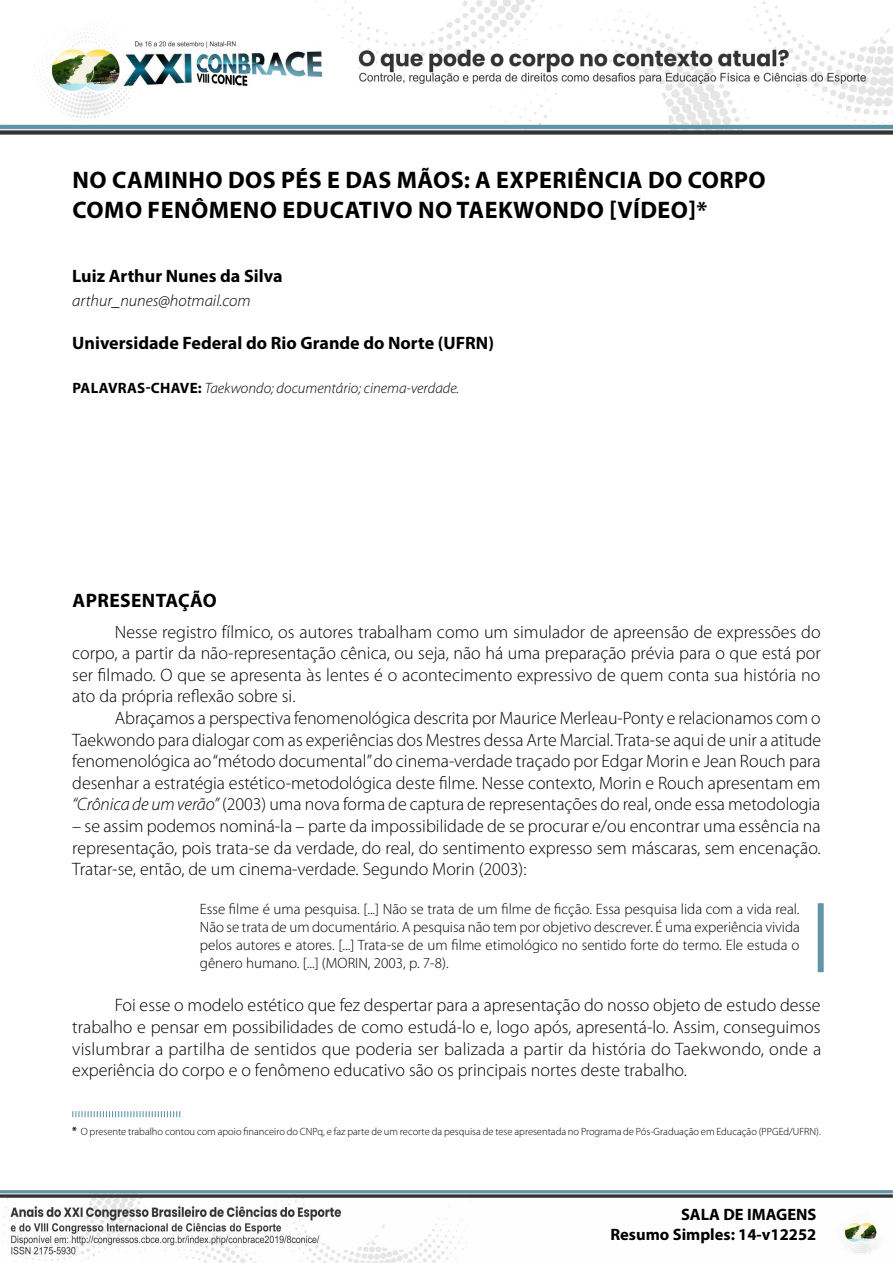
<style>
.page{position:relative;width:893px;height:1263px;background:#fff}
.page>*{position:absolute;margin:0;border:0;box-sizing:border-box;transform-origin:0 0}
.TITULO{font:700 24px/30px "Myriad Pro";letter-spacing:.02em;color:#000}
.SUBTITULOS{font:700 19.5px "Myriad Pro";letter-spacing:.02em;color:#000}
.MIOLO{font:300 18px/21.6px "Myriad Pro";color:#000;text-align:justify}
.AFILIAÇÃO{font:700 18px "Myriad Pro";color:#000}
.AUTORES{font:700 18px "Myriad Pro";color:#000}
.t1{font:700 16.5px/19.8px "Myriad Pro";color:#000;text-align:right}
.E-MAIL{font:italic 300 16.5px "Myriad Pro";color:#000}
.CITACÃO{font:300 15px/18px "Myriad Pro";color:#000;text-align:justify}
.R_SIMPLES_-_KEYWORDS{font:italic 300 15px "Myriad Pro";color:#000}
.LEG__RODAPE{font:300 10.5px "Myriad Pro";color:#000}
.s1{font-weight:700;font-style:normal}
.s2{font-style:italic}
.s3{font-weight:700}
</style>
<div class="page">
<img style="left:0;top:0;width:893px;height:134px">
<img style="left:0;top:1190px;width:893px;height:73px">
<div style="left:818px;top:903px;width:6px;height:69px;background:#6196a8"></div>
<svg style="left:72px;top:1111px;width:108px;height:6px"></svg>
<p class="TITULO" style="left:73px;top:164px;width:695px">NO CAMINHO DOS PÉS E DAS MÃOS: A EXPERIÊNCIA DO CORPO<br>COMO FENÔMENO EDUCATIVO NO TAEKWONDO [VÍDEO]*<sup>1</sup></p>
<p class="AUTORES" style="left:72px;top:264px;width:212px">Luiz Arthur Nunes da Silva</p>
<p class="E-MAIL" style="left:72px;top:291px;width:180px">arthur_nunes@hotmail.com</p>
<p class="AFILIAÇÃO" style="left:72px;top:331px;width:423px">Universidade Federal do Rio Grande do Norte (UFRN)</p>
<p class="R_SIMPLES_-_KEYWORDS" style="left:72px;top:379px;width:388px"><span class="s1">PALAVRAS-CHAVE:</span> Taekwondo; documentário; cinema-verdade.</p>
<p class="SUBTITULOS" style="left:72px;top:588px;width:146px">APRESENTAÇÃO</p>
<p class="MIOLO" style="left:72px;top:620px;width:750px;text-indent:43px">Nesse registro fílmico, os autores trabalham como um simulador de apreensão de expressões do corpo, a partir da não-representação cênica, ou seja, não há uma preparação prévia para o que está por ser filmado. O que se apresenta às lentes é o acontecimento expressivo de quem conta sua história no ato da própria reflexão sobre si.</p>
<p class="MIOLO" style="left:72px;top:707px;width:750px;text-indent:43px">Abraçamos a perspectiva fenomenológica descrita por Maurice Merleau-Ponty e relacionamos com o Taekwondo para dialogar com as experiências dos Mestres dessa Arte Marcial. Trata-se aqui de unir a atitude fenomenológica ao “método documental” do cinema-verdade traçado por Edgar Morin e Jean Rouch para desenhar a estratégia estético-metodológica deste filme. Nesse contexto, Morin e Rouch apresentam em <span class="s2">“Crônica de um verão”</span> (2003) uma nova forma de captura de representações do real, onde essa metodologia</p>
<p class="MIOLO" style="left:72px;top:815px;width:750px">– se assim podemos nominá-la – parte da impossibilidade de se procurar e/ou encontrar uma essência na representação, pois trata-se da verdade, do real, do sentimento expresso sem máscaras, sem encenação.<br>Tratar-se, então, de um cinema-verdade. Segundo Morin (2003):</p>
<p class="CITACÃO" style="left:200px;top:900px;width:601px">Esse filme é uma pesquisa. [...] Não se trata de um filme de ficção. Essa pesquisa lida com a vida real.<br>Não se trata de um documentário. A pesquisa não tem por objetivo descrever. É uma experiência vivida pelos autores e atores. [...] Trata-se de um filme etimológico no sentido forte do termo. Ele estuda o gênero humano. [...] (MORIN, 2003, p. 7-8).</p>
<p class="MIOLO" style="left:72px;top:994px;width:750px;text-indent:43px">Foi esse o modelo estético que fez despertar para a apresentação do nosso objeto de estudo desse trabalho e pensar em possibilidades de como estudá-lo e, logo após, apresentá-lo. Assim, conseguimos vislumbrar a partilha de sentidos que poderia ser balizada a partir da história do Taekwondo, onde a experiência do corpo e o fenômeno educativo são os principais nortes deste trabalho.</p>
<p class="LEG__RODAPE" style="left:72px;top:1125px;width:750px"><span class="s3">*</span> O presente trabalho contou com apoio financeiro do CNPq, e faz parte de um recorte da pesquisa de tese apresentada no Programa de Pós-Graduação em Educação (PPGEd/UFRN).</p>
<p class="t1" style="left:610px;top:1204px;width:208px">SALA DE IMAGENS<br>Resumo Simples: 14-v12252</p>
</div>
